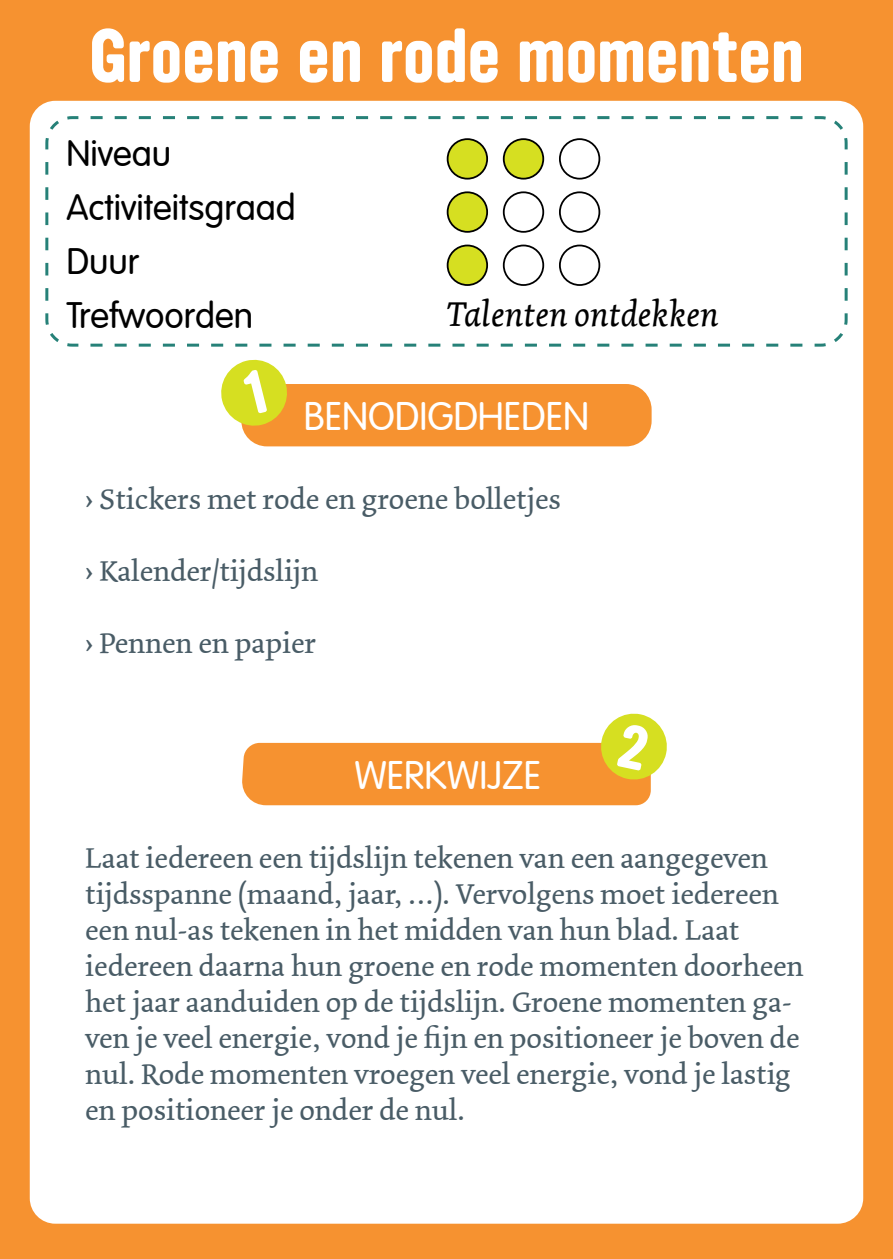
<style>
.page{position:relative;width:893px;height:1259px;background:#f69230}
.page>*{position:absolute;margin:0;border:0;box-sizing:border-box;transform-origin:0 0}
.t1{font:700 66px "YWFT Ultramagnetic";color:#fff}
.t2{font:300 39px "VAG Rounded LT Com";color:#fff}
.t3{font:300 36px "VAG Rounded LT Com";color:#000}
.t4{font:italic 36px "Dolly";color:#000}
.t5{font:30px/36px "Dolly";color:#495c66}
</style>
<div class="page">
<div style="left:30px;top:101px;width:833px;height:1122px;background:#fff;border-radius:26px"></div>
<svg style="left:45px;top:116px;width:803px;height:231px"></svg>
<div style="left:448px;top:139px;width:39px;height:40px;background:#d6df21;border-radius:50%"></div>
<div style="left:447px;top:138px;width:41px;height:42px;border:2px solid #000;border-radius:50%"></div>
<div style="left:504px;top:139px;width:39px;height:40px;background:#d6df21;border-radius:50%"></div>
<div style="left:503px;top:138px;width:41px;height:42px;border:2px solid #000;border-radius:50%"></div>
<div style="left:559px;top:138px;width:41px;height:42px;border:2px solid #000;border-radius:50%"></div>
<div style="left:448px;top:192px;width:39px;height:40px;background:#d6df21;border-radius:50%"></div>
<div style="left:447px;top:191px;width:41px;height:42px;border:2px solid #000;border-radius:50%"></div>
<div style="left:503px;top:191px;width:41px;height:42px;border:2px solid #000;border-radius:50%"></div>
<div style="left:559px;top:191px;width:41px;height:42px;border:2px solid #000;border-radius:50%"></div>
<div style="left:448px;top:245px;width:39px;height:40px;background:#d6df21;border-radius:50%"></div>
<div style="left:447px;top:245px;width:41px;height:41px;border:2px solid #000;border-radius:50%"></div>
<div style="left:504px;top:245px;width:39px;height:40px;background:#fff;border-radius:50%"></div>
<div style="left:503px;top:245px;width:41px;height:41px;border:2px solid #000;border-radius:50%"></div>
<div style="left:559px;top:245px;width:41px;height:41px;border:2px solid #000;border-radius:50%"></div>
<div style="left:241px;top:384px;width:411px;height:62px;background:#f69230;border-radius:26px"></div>
<svg style="left:221px;top:359px;width:66px;height:70px"></svg>
<svg style="left:242px;top:713px;width:425px;height:92px"></svg>
<p class="t1" style="left:89px;top:9px;width:716px">Groene en rode momenten</p>
<p class="t3" style="left:66px;top:132px;width:106px">Niveau</p>
<p class="t3" style="left:66px;top:186px;width:231px">Activiteitsgraad</p>
<p class="t3" style="left:66px;top:240px;width:74px">Duur</p>
<p class="t3" style="left:66px;top:294px;width:188px">Trefwoorden</p>
<p class="t4" style="left:446px;top:292px;width:274px">Talenten ontdekken</p>
<p class="t2" style="left:304px;top:394px;width:287px">BENODIGDHEDEN</p>
<p class="t5" style="left:85px;top:481px;width:477px">› Stickers met rode en groene bolletjes</p>
<p class="t5" style="left:85px;top:553px;width:235px">› Kalender/tijdslijn</p>
<p class="t5" style="left:85px;top:625px;width:233px">› Pennen en papier</p>
<p class="t2" style="left:354px;top:752px;width:188px">WERKWIJZE</p>
<p class="t5" style="left:85px;top:840px;width:720px">Laat iedereen een tijdslijn tekenen van een aangegeven tijdsspanne (maand, jaar, …). Vervolgens moet iedereen een nul-as tekenen in het midden van hun blad. Laat iedereen daarna hun groene en rode momenten doorheen het jaar aanduiden op de tijdslijn. Groene momenten ga&shy;ven je veel energie, vond je fijn en positioneer je boven de nul. Rode momenten vroegen veel energie, vond je lastig en positioneer je onder de nul.</p>
</div>
